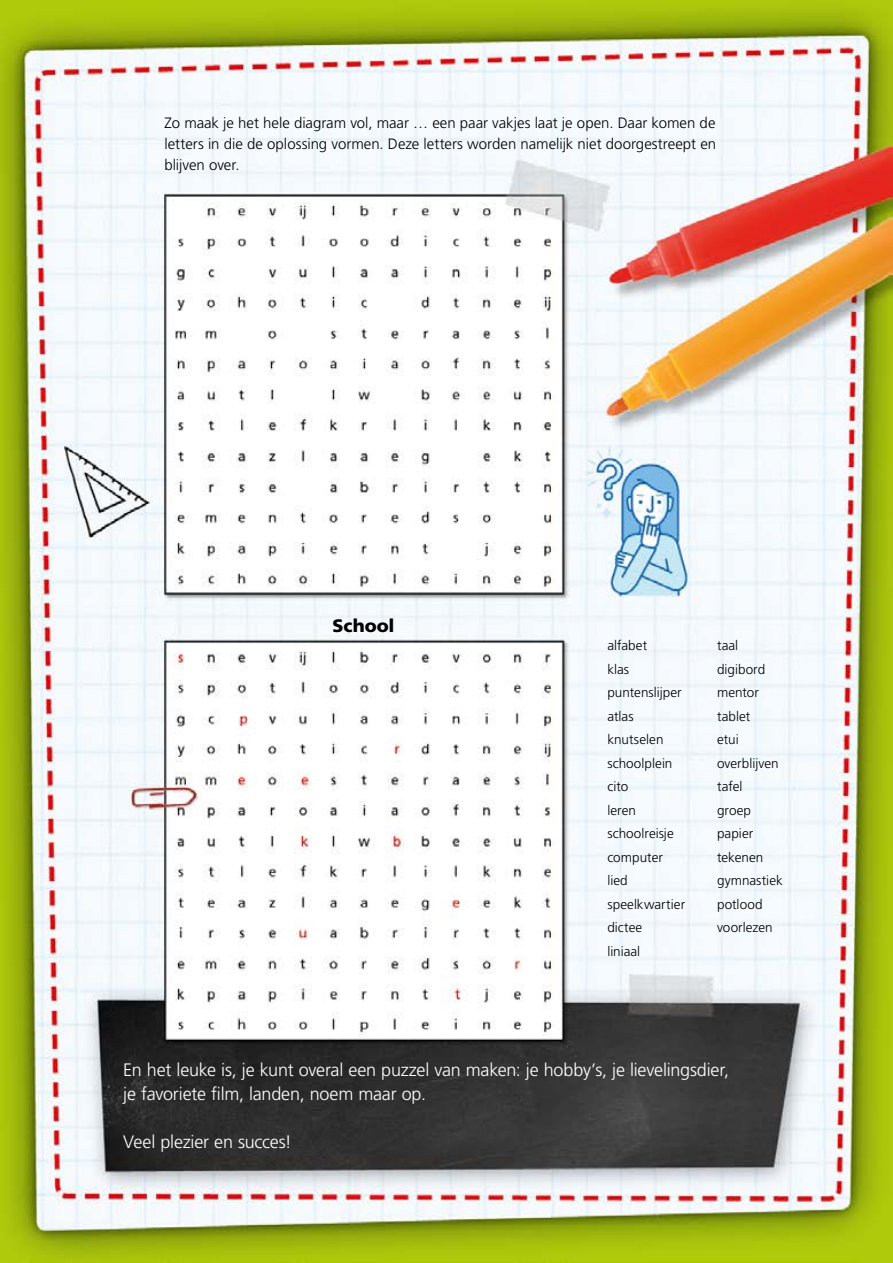
<style>
.page{position:relative;width:893px;height:1263px;background:#fff}
.page>*{position:absolute;margin:0;border:0;box-sizing:border-box;transform-origin:0 0}
.t1{font:300 18px/24px "Frutiger LT Pro";letter-spacing:-.01em;color:#fff}
.t2{font:900 18px "Frutiger LT Pro";color:#000}
.t3{font:300 15px/21px "Frutiger LT Pro";color:#000;text-align:justify}
.t4{font:300 13.5px/23.5px "Frutiger LT Pro";letter-spacing:.005em;color:#000}
</style>
<div class="page">
<img style="left:0;top:0;width:893px;height:1263px">
<p class="t3" style="left:164px;top:113px;width:553px">Zo maak je het hele diagram vol, maar … een paar vakjes laat je open. Daar komen de letters in die de oplossing vormen. Deze letters worden namelijk niet doorgestreept en blijven over.</p>
<h1 class="t2" style="left:332px;top:615px;width:64px">School</h1>
<p class="t4" style="left:607px;top:634px;width:79px">alfabet<br>klas puntenslijper atlas knutselen schoolplein cito<br>leren schoolreisje computer lied speelkwartier dictee<br>liniaal</p>
<p class="t4" style="left:717px;top:634px;width:67px">taal digibord mentor tablet<br>etui overblijven tafel<br>groep papier tekenen gymnastiek potlood voorlezen</p>
<h1 class="t1" style="left:123px;top:1057px;width:607px">En het leuke is, je kunt overal een puzzel van maken: je hobby’s, je lievelingsdier, je favoriete film, landen, noem maar op.</h1>
<h1 class="t1" style="left:123px;top:1129px;width:170px">Veel plezier en succes!</h1>
</div>
